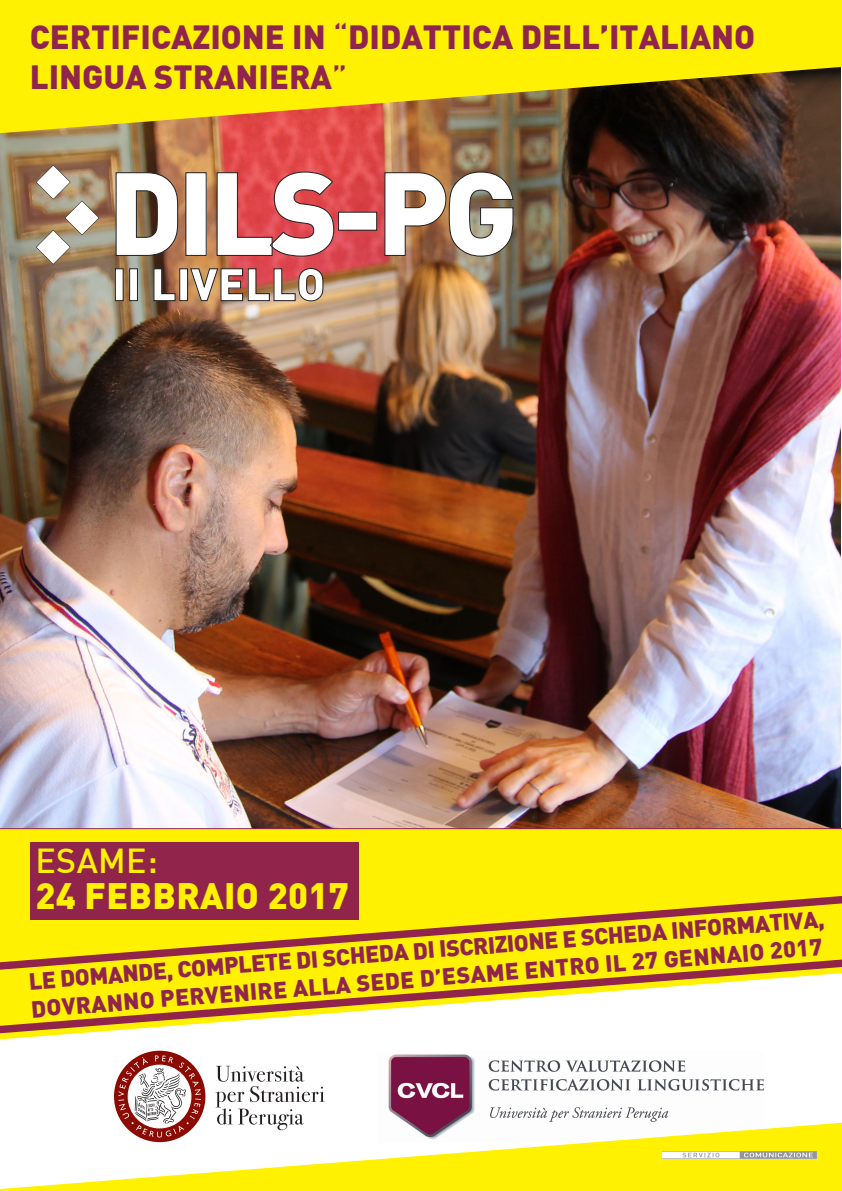
<style>
.page{position:relative;width:842px;height:1191px;background:#fff}
.page>*{position:absolute;margin:0;border:0;box-sizing:border-box;transform-origin:0 0}
.t1{font:900 116.1px "DIN";letter-spacing:-.05em;color:#fff}
.t2{font:900 44.7px "DIN";color:#fff}
.t3{font:900 36px "DIN";letter-spacing:.01em;color:#fff101}
.t4{font:500 34px "DIN";letter-spacing:.01em;color:#fff101}
.t5{font:900 32.9px "DIN";color:#91244b}
.t6{font:900 23px/28.1px "DIN";color:#91244b}
.s1{font-weight:500}
.s2{font-size:36px}
</style>
<div class="page">
<img style="left:0;top:133px;width:840px;height:695px">
<div style="left:0;top:828px;width:842px;height:68px;background:#fff101"></div>
<svg style="left:0;top:0;width:842px;height:133px;background:#dac50c"></svg>
<img style="left:116px;top:172px;width:62px;height:84px">
<svg style="left:217px;top:171px;width:117px;height:86px;background:#d14b4d"></svg>
<div style="left:338px;top:212px;width:39px;height:18px;border:1px solid #231f20"></div>
<img style="left:384px;top:171px;width:129px;height:86px">
<div style="left:115px;top:268px;width:8px;height:33px;border:1px solid #231f20"></div>
<div style="left:129px;top:268px;width:9px;height:33px;border:1px solid #231f20"></div>
<svg style="left:153px;top:268px;width:23px;height:33px"></svg>
<div style="left:179px;top:268px;width:9px;height:33px;border:1px solid #231f20"></div>
<img style="left:190px;top:268px;width:133px;height:33px">
<div style="left:30px;top:841px;width:329px;height:78px;background:#91244b"></div>
<div style="left:114px;top:1050px;width:91px;height:92px;background:#8b0a02;border-radius:50%"></div>
<svg style="left:215px;top:1065px;width:110px;height:57px"></svg>
<svg style="left:118px;top:1055px;width:83px;height:67px"></svg>
<img style="left:388px;top:1054px;width:375px;height:68px">
<svg style="left:0;top:1122px;width:842px;height:69px;fill:#fff102"></svg>
<img style="left:663px;top:1151px;width:153px;height:7px">
<svg style="left:0;top:896px;width:842px;height:63px;background:#e2bc13"></svg>
<svg style="left:0;top:959px;width:842px;height:74px;fill:#fff101"></svg>
<svg style="left:35px;top:164px;width:65px;height:101px;background:#9c8467"></svg>
<p class="t5" style="left:30px;top:15px;width:727px">CERTIFICAZIONE IN <span class="s1">“</span>DIDATTICA DELL’ITALIANO</p>
<p class="t5" style="left:30px;top:55px;width:319px">LINGUA STRANIERA<span class="s1">”</span></p>
<p class="t1" style="left:108px;top:136px;width:412px">DILS-PG</p>
<p class="t2" style="left:112px;top:254px;width:215px">II LIVELLO</p>
<p class="t4" style="left:35px;top:839px;width:124px">ESAME<span class="s2">:</span></p>
<p class="t3" style="left:35px;top:872px;width:315px">24 FEBBRAIO 2017</p>
<p class="t6" style="left:28px;top:962px;width:799px;rotate:-4deg">LE DOMANDE, COMPLETE DI SCHEDA DI ISCRIZIONE E SCHEDA INFORMATIVA,<br>DOVRANNO PERVENIRE ALLA SEDE D’ESAME ENTRO IL 27 GENNAIO 2017</p>
</div>
